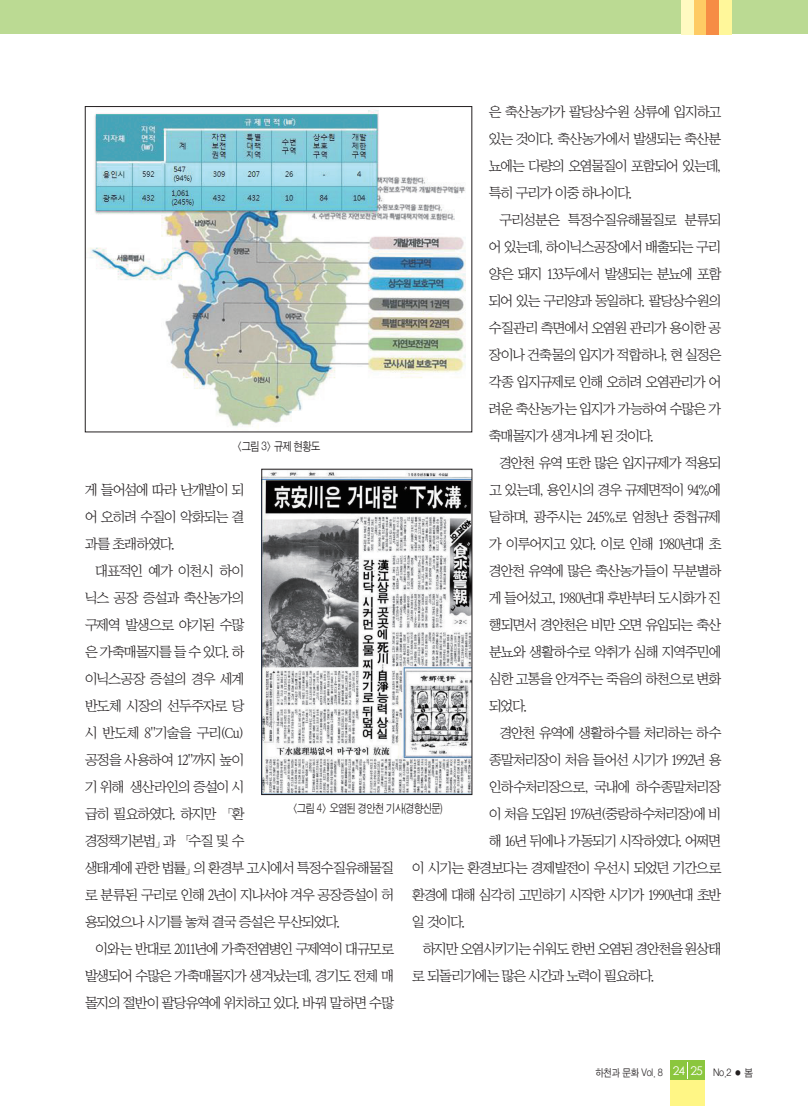
<style>
.page{position:relative;width:808px;height:1106px;background:#fff}
.page>*{position:absolute;margin:0;border:0;box-sizing:border-box;transform-origin:0 0}
.t1{font:14.25px/27px "San Ns M";letter-spacing:-.08em;color:#231f20;text-align:justify}
.t2{font:12px "Sand Jg";letter-spacing:-.05em;color:#231f20;scale:.85 1}
.t3{font:12px "Century Gothic";color:#fff}
.t4{font:10.5px "Sand Jg";letter-spacing:-.025em;color:#231f20;scale:.9 1}
.s1{font-family:"Sand Jg"}
</style>
<div class="page">
<div style="left:0;top:0;width:808px;height:34px;background:#bbda93"></div>
<div style="left:719px;top:0;width:12px;height:34px;background:#fff79a"></div>
<div style="left:706px;top:0;width:13px;height:34px;background:#f68c45"></div>
<div style="left:693px;top:0;width:13px;height:34px;background:#fecb64"></div>
<div style="left:681px;top:0;width:13px;height:34px;background:#fffac1"></div>
<div style="left:671px;top:1060px;width:34px;height:46px;background:#fff685"></div>
<div style="left:671px;top:1060px;width:34px;height:20px;background:#8bc63e"></div>
<img style="left:89px;top:109px;width:377px;height:319px">
<div style="left:85px;top:106px;width:387px;height:326px;border:1px solid #231f20"></div>
<img style="left:263px;top:471px;width:207px;height:321px">
<div style="left:261px;top:469px;width:211px;height:325px;border:1px solid #231f20"></div>
<p class="t1" style="left:489px;top:98px;width:234px">은 축산농가가 팔당상수원 상류에 입지하고 있는 것이다. 축산농가에서 발생되는 축산분 뇨에는 다량의 오염물질이 포함되어 있는데, 특히 구리가 이중 하나이다.</p>
<p class="t1" style="left:489px;top:206px;width:234px;text-indent:11px">구리성분은 특정수질유해물질로 분류되 어 있는데, 하이닉스공장에서 배출되는 구리 양은 돼지 133두에서 발생되는 분뇨에 포함 되어 있는 구리양과 동일하다. 팔당상수원의 수질관리 측면에서 오염원 관리가 용이한 공 장이나 건축물의 입지가 적합하나, 현 실정은 각종 입지규제로 인해 오히려 오염관리가 어 려운 축산농가는 입지가 가능하여 수많은 가 축매몰지가 생겨나게 된 것이다.</p>
<p class="t1" style="left:489px;top:449px;width:234px;text-indent:10px">경안천 유역 또한 많은 입지규제가 적용되 고 있는데, 용인시의 경우 규제면적이 94%에 달하며, 광주시는 245%로 엄청난 중첩규제 가 이루어지고 있다. 이로 인해 1980년대 초 경안천 유역에 많은 축산농가들이 무분별하 게 들어섰고, 1980년대 후반부터 도시화가 진 행되면서 경안천은 비만 오면 유입되는 축산 분뇨와 생활하수로 악취가 심해 지역주민에 심한 고통을 안겨주는 죽음의 하천으로 변화 되었다.</p>
<p class="t1" style="left:500px;top:719px;width:223px">경안천 유역에 생활하수를 처리하는 하수</p>
<p class="t1" style="left:489px;top:746px;width:234px">종말처리장이 처음 들어선 시기가 1992년 용</p>
<p class="t1" style="left:489px;top:773px;width:234px">인하수처리장으로, 국내에 하수종말처리장</p>
<p class="t1" style="left:489px;top:800px;width:234px">이 처음 도입된 1976년(중랑하수처리장)에 비</p>
<p class="t1" style="left:489px;top:827px;width:234px">해 16년 뒤에나 가동되기 시작하였다. 어쩌면</p>
<p class="t1" style="left:412px;top:854px;width:311px">이 시기는 환경보다는 경제발전이 우선시 되었던 기간으로</p>
<p class="t1" style="left:412px;top:881px;width:311px">환경에 대해 심각히 고민하기 시작한 시기가 1990년대 초반</p>
<p class="t1" style="left:412px;top:908px;width:55px">일 것이다.</p>
<p class="t1" style="left:423px;top:935px;width:300px">하지만 오염시키기는 쉬워도 한번 오염된 경안천을 원상태</p>
<p class="t1" style="left:412px;top:962px;width:244px">로 되돌리기에는 많은 시간과 노력이 필요하다.</p>
<p class="t2" style="left:236px;top:440px;width:100px">&lt;그림 3&gt; 규제 현황도</p>
<p class="t1" style="left:85px;top:476px;width:161px">게 들어섬에 따라 난개발이 되 어 오히려 수질이 악화되는 결 과를 초래하였다.</p>
<p class="t1" style="left:85px;top:557px;width:311px;text-align:left;text-indent:11px">대표적인 예가 이천시 하이<br>닉스 공장 증설과 축산농가의<br>구제역 발생으로 야기된 수많<br>은 가축매몰지를 들 수 있다. 하<br>이닉스공장 증설의 경우 세계<br>반도체 시장의 선두주자로 당<br>시 반도체 8"기술을 구리(Cu)<br>공정을 사용하여 12"까지 높이<br>기 위해 생산라인의 증설이 시<br>급히 필요하였다. 하지만 <span class="s1">「</span>환<br>경정책기본법<span class="s1">」</span>과 <span class="s1">「</span>수질 및 수<br>생태계에 관한 법률<span class="s1">」</span>의 환경부 고시에서 특정수질유해물질 로 분류된 구리로 인해 2년이 지나서야 겨우 공장증설이 허 용되었으나 시기를 놓쳐 결국 증설은 무산되었다.</p>
<p class="t1" style="left:85px;top:935px;width:311px;text-indent:11px">이와는 반대로 2011년에 가축전염병인 구제역이 대규모로 발생되어 수많은 가축매몰지가 생겨났는데, 경기도 전체 매 몰지의 절반이 팔당유역에 위치하고 있다. 바꿔 말하면 수많</p>
<p class="t2" style="left:292px;top:802px;width:179px">&lt;그림 4&gt; 오염된 경안천 기사(경향신문)</p>
<p class="t3" style="left:673px;top:1062px;width:32px">24 25</p>
<p class="t4" style="left:595px;top:1067px;width:76px">하천과 문화 Vol. 8</p>
<p class="t4" style="left:713px;top:1067px;width:46px">No.2 ● 봄</p>
</div>
